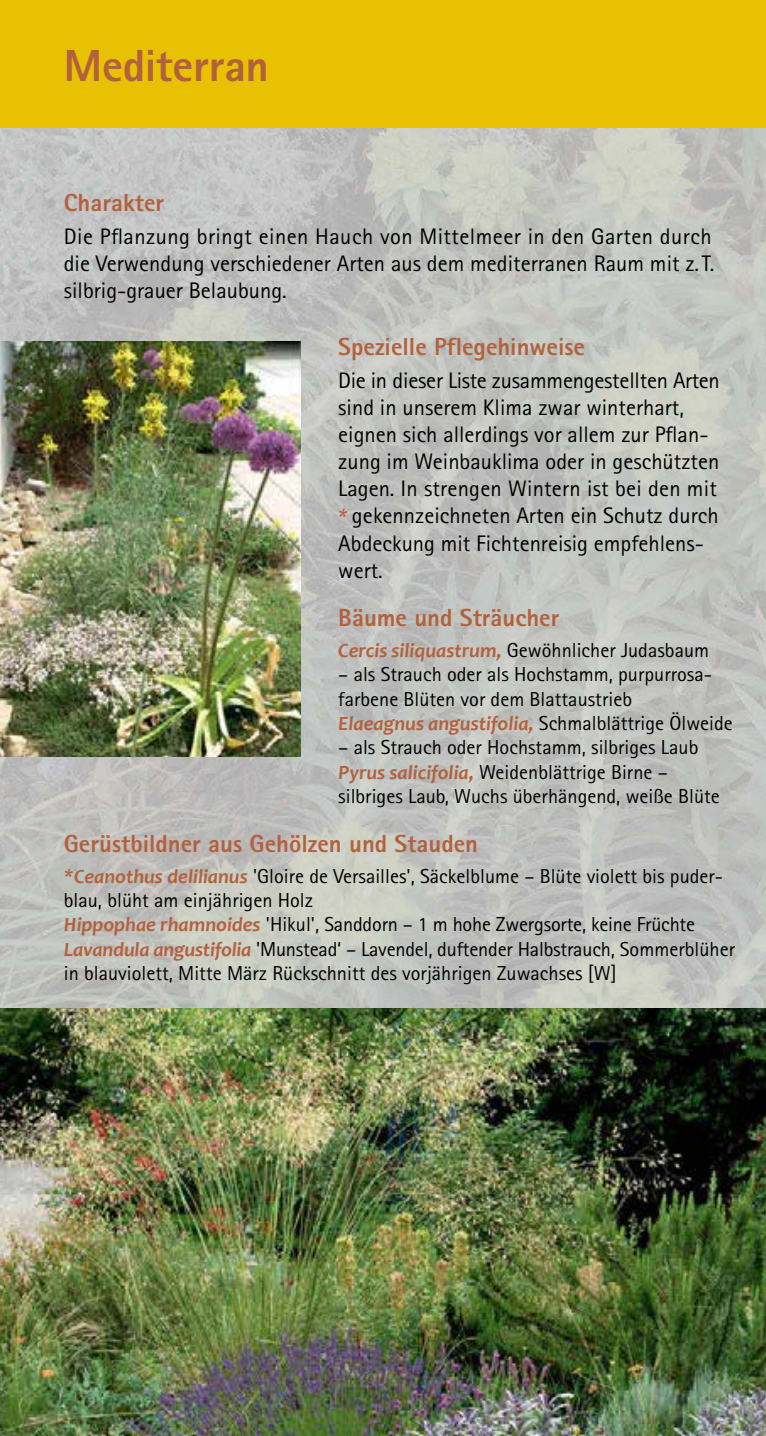
<style>
.page{position:relative;width:766px;height:1436px;background:#fff}
.page>*{position:absolute;margin:0;border:0;box-sizing:border-box;transform-origin:0 0}
.t1{font:800 45px "Rotis Sans Serif";letter-spacing:-.005em;color:#b2613e}
.t2{font:800 24.75px "Rotis Sans Serif";color:#b2613e}
.t3{font:22.5px/27px "Rotis Sans Serif";color:#000}
.t4{font:20.25px/24.3px "Rotis Sans Serif";color:#000}
.t5{font:italic 700 20.25px "Candara";color:#b2613e}
.s1{font-family:"Candara";font-weight:700;font-style:italic;font-size:20.25px;color:#b2613e}
.s2{font-family:"Candara";font-weight:700;font-style:italic;color:#b2613e}
.s3{font-family:"Rotis Sans Serif";font-weight:400;font-style:normal;color:#000}
</style>
<div class="page">
<img style="left:0;top:128px;width:765px;height:549px">
<img style="left:0;top:677px;width:765px;height:331px">
<div style="left:0;top:0;width:765px;height:128px;background:#e9c103"></div>
<img style="left:0;top:341px;width:300px;height:415px">
<img style="left:0;top:1008px;width:765px;height:427px">
<h1 class="t1" style="left:64px;top:37px;width:206px">Mediterran</h1>
<p class="t2" style="left:64px;top:187px;width:102px">Charakter</p>
<p class="t3" style="left:64px;top:223px;width:652px">Die Pflanzung bringt einen Hauch von Mittelmeer in den Garten durch die Verwendung verschiedener Arten aus dem mediterranen Raum mit z. T. silbrig-grauer Belaubung.</p>
<p class="t2" style="left:338px;top:331px;width:248px">Spezielle Pflegehinweise</p>
<p class="t3" style="left:338px;top:367px;width:383px">Die in dieser Liste zusammengestellten Arten sind in unserem Klima zwar winterhart, eignen sich allerdings vor allem zur Pflan&shy;zung im Weinbauklima oder in geschützten Lagen. In strengen Wintern ist bei den mit <span class="s1">*</span> gekennzeichneten Arten ein Schutz durch Abdeckung mit Fichtenreisig empfehlens&shy;wert.</p>
<p class="t2" style="left:338px;top:602px;width:222px">Bäume und Sträucher</p>
<p class="t4" style="left:338px;top:638px;width:372px"><span class="s2">Cercis siliquastrum,</span> Gewöhnlicher Judasbaum</p>
<p class="t4" style="left:338px;top:662px;width:375px">– als Strauch oder als Hochstamm, purpurrosa&shy;farbene Blüten vor dem Blattaustrieb</p>
<p class="t5" style="left:338px;top:710px;width:396px">Elaeagnus angustifolia, <span class="s3">Schmalblättrige Ölweide</span></p>
<p class="t4" style="left:338px;top:735px;width:383px">– als Strauch oder Hochstamm, silbriges Laub<br><span class="s2">Pyrus salicifolia,</span> Weidenblättrige Birne – silbriges Laub, Wuchs überhängend, weiße Blüte</p>
<p class="t2" style="left:64px;top:827px;width:415px">Gerüstbildner aus Gehölzen und Stauden</p>
<p class="t4" style="left:64px;top:863px;width:672px"><span class="s2">*Ceanothus delilianus</span> 'Gloire de Versailles', Säckelblume – Blüte violett bis puder&shy;blau, blüht am einjährigen Holz<br><span class="s2">Hippophae rhamnoides</span> 'Hikul', Sanddorn – 1 m hohe Zwergsorte, keine Früchte <span class="s2">Lavandula angustifolia</span> 'Munstead‘ – Lavendel, duftender Halbstrauch, Sommerblüher in blauviolett, Mitte März Rückschnitt des vorjährigen Zuwachses [W]</p>
</div>
